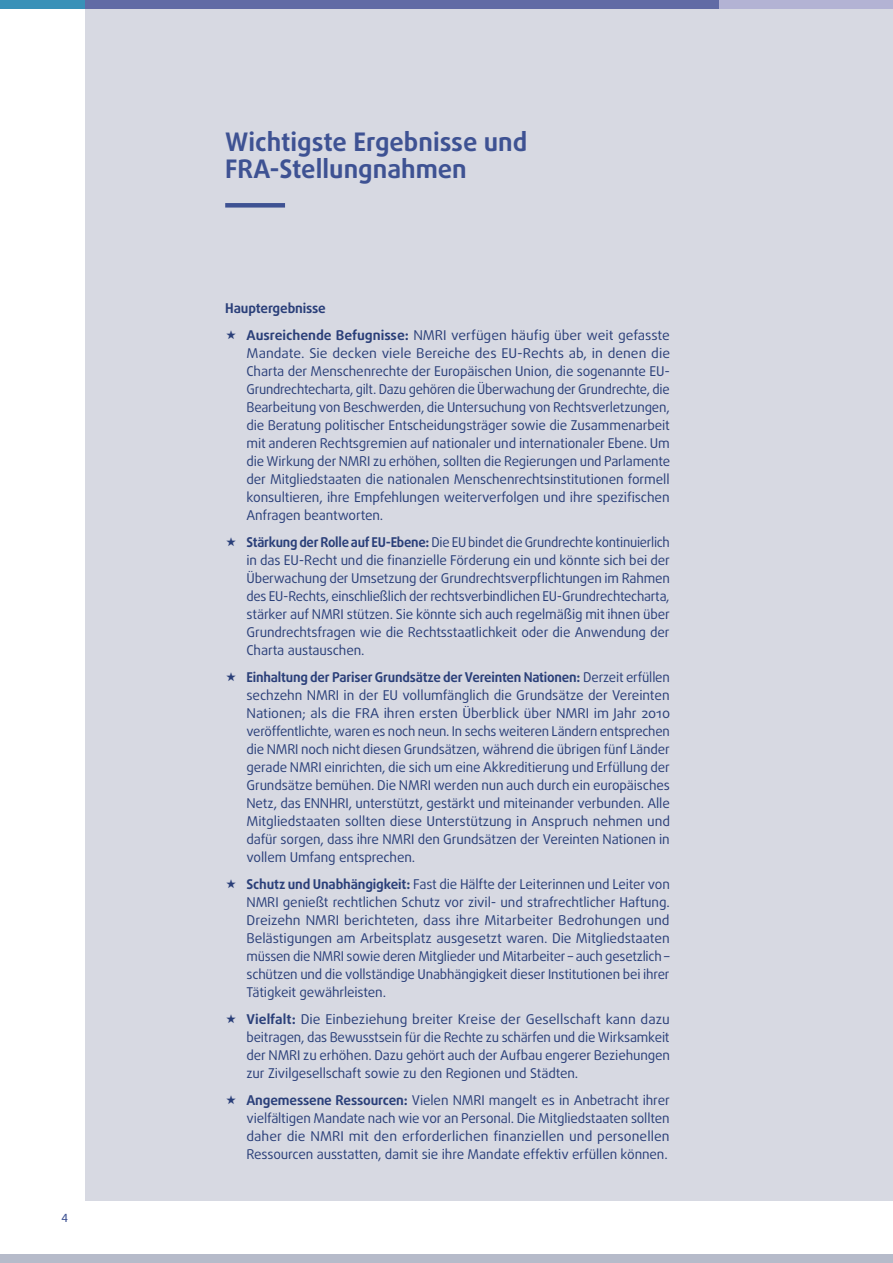
<style>
.page{position:relative;width:893px;height:1263px;background:#fff}
.page>*{position:absolute;margin:0;border:0;box-sizing:border-box;transform-origin:0 0}
.key_findings_title{font:700 25.5px/27px "Daxline Pro";color:#3e5293}
.t1{font:13.5px/18px "Daxline Pro";letter-spacing:-.01em;color:#2a3f79;text-align:justify}
.Key_Findings{font:700 13.5px "Daxline Pro";letter-spacing:-.01em;color:#2a3f79}
.t2{font:500 11.25px "Daxline Pro";color:#3e5293}
.s1{font-weight:700}
</style>
<div class="page">
<div style="left:0;top:1254px;width:893px;height:9px;background:#b6bbca"></div>
<div style="left:393px;top:0;width:500px;height:10px;background:#b3b3d4"></div>
<div style="left:85px;top:0;width:634px;height:10px;background:#616ba5"></div>
<div style="left:0;top:0;width:85px;height:9px;background:#3991b8"></div>
<div style="left:85px;top:9px;width:808px;height:1192px;background:#d7d9e2"></div>
<div style="left:225px;top:203px;width:60px;height:5px;background:#3e5293"></div>
<p class="t2" style="left:62px;top:1210px;width:8px">4</p>
<p class="key_findings_title" style="left:225px;top:128px;width:304px">Wichtigste Ergebnisse und<br>FRA-Stellungnahmen</p>
<p class="Key_Findings" style="left:225px;top:299px;width:102px">Hauptergebnisse</p>
<p class="t1" style="left:246px;top:326px;width:425px"><span class="s1">Ausreichende Befugnisse:</span> NMRI verfügen häufig über weit gefasste Mandate. Sie decken viele Bereiche des EU-Rechts ab, in denen die Charta der Menschenrechte der Europäischen Union, die sogenannte EU-Grundrechtecharta, gilt. Dazu gehören die Überwachung der Grundrechte, die Bearbeitung von Beschwerden, die Untersuchung von Rechtsverletzungen, die Beratung politischer Entscheidungsträger sowie die Zusammenarbeit mit anderen Rechtsgremien auf nationaler und internationaler Ebene. Um die Wirkung der NMRI zu erhöhen, sollten die Regierungen und Parlamente der Mitgliedstaaten die nationalen Menschenrechtsinstitutionen formell konsultieren, ihre Empfehlungen weiterverfolgen und ihre spezifischen Anfragen beantworten.</p>
<p class="t1" style="left:246px;top:533px;width:425px"><span class="s1">Stärkung der Rolle auf EU-Ebene:</span> Die EU bindet die Grundrechte kontinuierlich in das EU-Recht und die finanzielle Förderung ein und könnte sich bei der Überwachung der Umsetzung der Grundrechtsverpflichtungen im Rahmen des EU-Rechts, einschließlich der rechtsverbindlichen EU-Grundrechtecharta, stärker auf NMRI stützen. Sie könnte sich auch regelmäßig mit ihnen über Grundrechtsfragen wie die Rechtsstaatlichkeit oder die Anwendung der Charta austauschen.</p>
<p class="t1" style="left:246px;top:668px;width:425px"><span class="s1">Einhaltung der Pariser Grundsätze der Vereinten Nationen:</span> Derzeit erfüllen sechzehn NMRI in der EU vollumfänglich die Grundsätze der Vereinten Nationen; als die FRA ihren ersten Überblick über NMRI im Jahr 2010 veröffentlichte, waren es noch neun. In sechs weiteren Ländern entsprechen die NMRI noch nicht diesen Grundsätzen, während die übrigen fünf Länder gerade NMRI einrichten, die sich um eine Akkreditierung und Erfüllung der Grundsätze bemühen. Die NMRI werden nun auch durch ein europäisches Netz, das ENNHRI, unterstützt, gestärkt und miteinander verbunden. Alle Mitgliedstaaten sollten diese Unterstützung in Anspruch nehmen und dafür sorgen, dass ihre NMRI den Grundsätzen der Vereinten Nationen in vollem Umfang entsprechen.</p>
<p class="t1" style="left:246px;top:875px;width:425px"><span class="s1">Schutz und Unabhängigkeit:</span> Fast die Hälfte der Leiterinnen und Leiter von NMRI genießt rechtlichen Schutz vor zivil- und strafrechtlicher Haftung.<br>Dreizehn NMRI berichteten, dass ihre Mitarbeiter Bedrohungen und Belästigungen am Arbeitsplatz ausgesetzt waren. Die Mitgliedstaaten müssen die NMRI sowie deren Mitglieder und Mitarbeiter – auch gesetzlich – schützen und die vollständige Unabhängigkeit dieser Institutionen bei ihrer Tätigkeit gewährleisten.</p>
<p class="t1" style="left:246px;top:1010px;width:425px"><span class="s1">Vielfalt:</span> Die Einbeziehung breiter Kreise der Gesellschaft kann dazu beitragen, das Bewusstsein für die Rechte zu schärfen und die Wirksamkeit der NMRI zu erhöhen. Dazu gehört auch der Aufbau engerer Beziehungen zur Zivilgesellschaft sowie zu den Regionen und Städten.</p>
<p class="t1" style="left:246px;top:1091px;width:425px"><span class="s1">Angemessene Ressourcen:</span> Vielen NMRI mangelt es in Anbetracht ihrer vielfältigen Mandate nach wie vor an Personal. Die Mitgliedstaaten sollten daher die NMRI mit den erforderlichen finanziellen und personellen Ressourcen ausstatten, damit sie ihre Mandate effektiv erfüllen können.</p>
</div>
